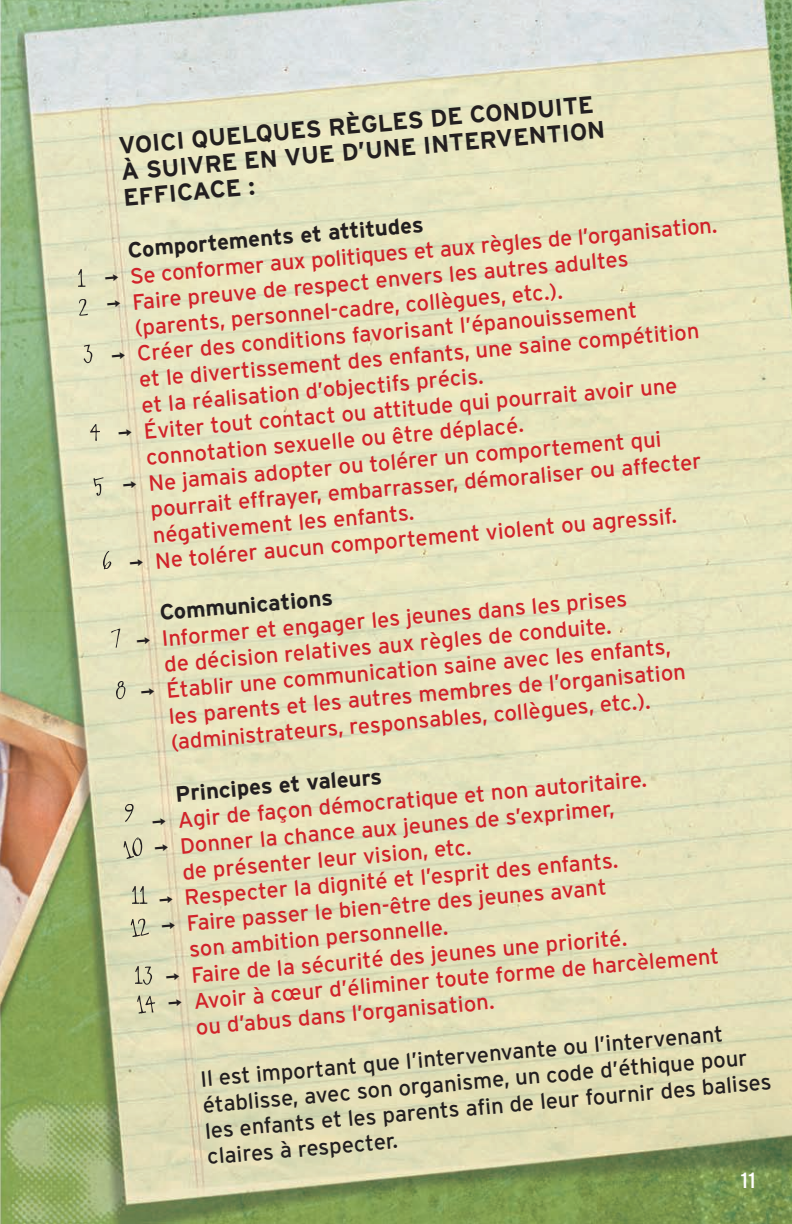
<style>
.page{position:relative;width:792px;height:1224px;background:#fff}
.page>*{position:absolute;margin:0;border:0;box-sizing:border-box;transform-origin:0 0}
.t1{font:700 24px/26px "Interstate";color:#231f20}
.t2{font:22px "Interstate";color:#d1232a}
.t3{font:22px/26px "Interstate";color:#231f20}
.t4{font:700 22px "Interstate";color:#231f20}
.t5{font:22px "Interstate";color:#fff}
.s1{color:#231f20}
</style>
<div class="page">
<img style="left:0;top:0;width:792px;height:1224px">
<svg style="left:78px;top:269px;width:7px;height:18px"></svg>
<svg style="left:79px;top:299px;width:9px;height:17px"></svg>
<svg style="left:84px;top:345px;width:8px;height:18px"></svg>
<svg style="left:90px;top:424px;width:10px;height:17px"></svg>
<svg style="left:94px;top:477px;width:9px;height:19px"></svg>
<svg style="left:103px;top:551px;width:8px;height:18px"></svg>
<svg style="left:111px;top:629px;width:9px;height:19px"></svg>
<svg style="left:116px;top:681px;width:9px;height:18px"></svg>
<svg style="left:125px;top:804px;width:9px;height:18px"></svg>
<svg style="left:124px;top:837px;width:18px;height:22px"></svg>
<svg style="left:132px;top:886px;width:15px;height:18px"></svg>
<svg style="left:131px;top:919px;width:18px;height:18px"></svg>
<svg style="left:135px;top:966px;width:17px;height:19px"></svg>
<svg style="left:137px;top:996px;width:18px;height:18px"></svg>
<p class="t1" style="left:118px;top:133px;width:487px;text-indent:-26px;rotate:-5deg">V oici quelques règles de conduite à suivre en vue d’une intervention efficace :</p>
<p class="t4" style="left:127px;top:238px;width:301px;rotate:-5deg">Com portem ents et attitudes</p>
<p class="t2" style="left:103px;top:266px;width:617px;rotate:-5deg"><span class="s1">¬</span> Se conformeraux politiques etaux règles de l’organisation.</p>
<p class="t2" style="left:106px;top:292px;width:525px;rotate:-5deg"><span class="s1">¬</span> Faire preuve de respect envers les autres adultes</p>
<p class="t2" style="left:134px;top:316px;width:431px;rotate:-5deg">(parents, personnel-cadre, collègues, etc.).</p>
<p class="t2" style="left:110px;top:344px;width:534px;rotate:-5deg"><span class="s1">¬</span> C réerdes conditions favorisant l’épanouissement</p>
<p class="t2" style="left:138px;top:367px;width:567px;rotate:-5deg">et le divertissement des enfants, une saine compétition</p>
<p class="t2" style="left:141px;top:393px;width:345px;rotate:-5deg">et la réalisation d’objectifs précis.</p>
<p class="t2" style="left:117px;top:421px;width:564px;rotate:-5deg"><span class="s1">¬</span> Évitertout contact ou attitude qui pourrait avoirune</p>
<p class="t2" style="left:145px;top:445px;width:381px;rotate:-5deg">connotation sexuelle ou être déplacé.</p>
<p class="t2" style="left:121px;top:473px;width:543px;rotate:-5deg"><span class="s1">¬</span> N e jamais adopterou tolérerun comportement qui</p>
<p class="t2" style="left:150px;top:497px;width:560px;rotate:-5deg">pourrait effrayer, embarrasser, démoraliserou affecter</p>
<p class="t2" style="left:152px;top:523px;width:263px;rotate:-5deg">négativement les enfants.</p>
<p class="t2" style="left:128px;top:551px;width:551px;rotate:-5deg"><span class="s1">¬</span> N e toléreraucun comportement violent ou agressif.</p>
<p class="t4" style="left:133px;top:603px;width:204px;rotate:-5deg">C om m unications</p>
<p class="t2" style="left:135px;top:629px;width:495px;rotate:-5deg"><span class="s1">¬</span> I nformeret engagerles jeunes dans les prises</p>
<p class="t2" style="left:163px;top:652px;width:450px;rotate:-5deg">de décision relatives aux règles de conduite.</p>
<p class="t2" style="left:140px;top:680px;width:534px;rotate:-5deg"><span class="s1">¬</span> Établirune communication saine avec les enfants,</p>
<p class="t2" style="left:168px;top:704px;width:524px;rotate:-5deg">les parents et les autres membres de l’organisation</p>
<p class="t2" style="left:170px;top:730px;width:483px;rotate:-5deg">(administrateurs, responsables, collègues, etc.).</p>
<p class="t4" style="left:149px;top:784px;width:237px;rotate:-5deg">P rincipes et valeurs</p>
<p class="t2" style="left:151px;top:810px;width:498px;rotate:-5deg"><span class="s1">¬</span> A girde façon démocratique et non autoritaire.</p>
<p class="t2" style="left:153px;top:836px;width:467px;rotate:-5deg"><span class="s1">¬</span> D onnerla chance aux jeunes de s’exprimer,</p>
<p class="t2" style="left:181px;top:860px;width:292px;rotate:-5deg">de présenterleurvision, etc.</p>
<p class="t2" style="left:158px;top:888px;width:463px;rotate:-5deg"><span class="s1">¬</span> R especterla dignité et l’esprit des enfants.</p>
<p class="t2" style="left:160px;top:914px;width:453px;rotate:-5deg"><span class="s1">¬</span> Faire passerle bien-être des jeunes avant</p>
<p class="t2" style="left:188px;top:937px;width:261px;rotate:-5deg">son ambition personnelle.</p>
<p class="t2" style="left:164px;top:965px;width:465px;rotate:-5deg"><span class="s1">¬</span> Faire de la sécurité des jeunes une priorité.</p>
<p class="t2" style="left:167px;top:991px;width:559px;rotate:-5deg"><span class="s1">¬</span> A voirà cœurd’éliminertoute forme de harcèlement</p>
<p class="t2" style="left:195px;top:1015px;width:301px;rotate:-5deg">ou d’abus dans l’organisation.</p>
<p class="t3" style="left:199px;top:1066px;width:570px;text-indent:-26px;rotate:-5deg">I l est important que l’intervenvante ou l’intervenant établisse, avec son organisme, un code d’éthique pour les enfants et les parents afi n de leurfournirdes balises claires à respecter.</p>
<p class="t5" style="left:741px;top:1168px;width:17px">11</p>
</div>
